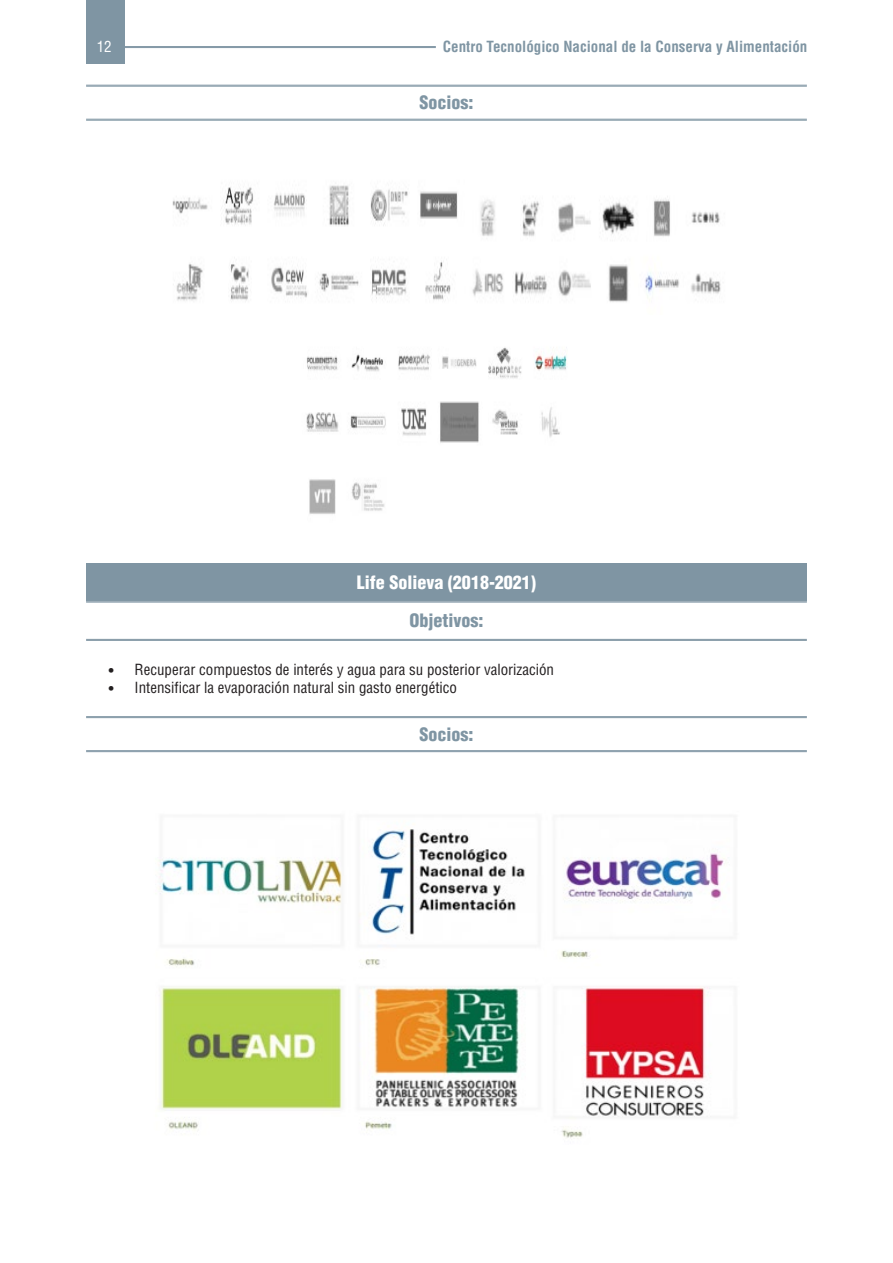
<style>
.page{position:relative;width:893px;height:1263px;background:#fff}
.page>*{position:absolute;margin:0;border:0;box-sizing:border-box;transform-origin:0 0}
.t1{font:900 condensed 18px "Helvetica LT Std";color:#7f95a3}
.t2{font:900 condensed 18px "Helvetica LT Std";color:#fff}
.t3{font:condensed 15px "Helvetica LT Std";color:#231f20}
.t4{font:700 condensed 15px "Helvetica LT Std";color:#7f95a3}
.t5{font:condensed 15px "Helvetica LT Std";color:#fff}
.s1{font-family:"Calibri";font-stretch:normal}
</style>
<div class="page">
<hr style="left:124px;top:46px;width:312px;height:1px;background:#7f95a3">
<hr style="left:124px;top:47px;width:312px;height:1px;background:#7f95a3">
<div style="left:86px;top:0;width:38px;height:64px;background:#7f95a3"></div>
<hr style="left:86px;top:85px;width:721px;height:1px;background:#7f95a3">
<hr style="left:86px;top:86px;width:721px;height:1px;background:#7f95a3">
<hr style="left:86px;top:119px;width:721px;height:1px;background:#7f95a3">
<hr style="left:86px;top:120px;width:721px;height:1px;background:#7f95a3">
<img style="left:172px;top:185px;width:549px;height:117px">
<img style="left:306px;top:347px;width:261px;height:167px">
<div style="left:86px;top:563px;width:721px;height:39px;background:#7f95a3"></div>
<hr style="left:86px;top:602px;width:721px;height:1px;background:#7f95a3">
<hr style="left:86px;top:639px;width:721px;height:1px;background:#7f95a3">
<hr style="left:86px;top:640px;width:721px;height:1px;background:#7f95a3">
<hr style="left:86px;top:716px;width:721px;height:1px;background:#7f95a3">
<hr style="left:86px;top:717px;width:721px;height:1px;background:#7f95a3">
<hr style="left:86px;top:750px;width:721px;height:1px;background:#7f95a3">
<hr style="left:86px;top:751px;width:721px;height:1px;background:#7f95a3">
<img style="left:158px;top:829px;width:567px;height:309px">
<p class="t5" style="left:97px;top:37px;width:16px">12</p>
<p class="t4" style="left:443px;top:37px;width:366px">Centro Tecnológico Nacional de la Conserva y Alimentación</p>
<p class="t1" style="left:419px;top:91px;width:55px">Socios:</p>
<p class="t2" style="left:357px;top:571px;width:180px">Life Solieva (2018-2021)</p>
<p class="t1" style="left:409px;top:609px;width:75px">Objetivos:</p>
<p class="t3" style="left:108px;top:660px;width:448px"><span class="s1">•</span> Recuperar compuestos de interés y agua para su posterior valorización</p>
<p class="t3" style="left:108px;top:678px;width:351px"><span class="s1">•</span> Intensificar la evaporación natural sin gasto energético</p>
<p class="t1" style="left:419px;top:723px;width:55px">Socios:</p>
</div>
